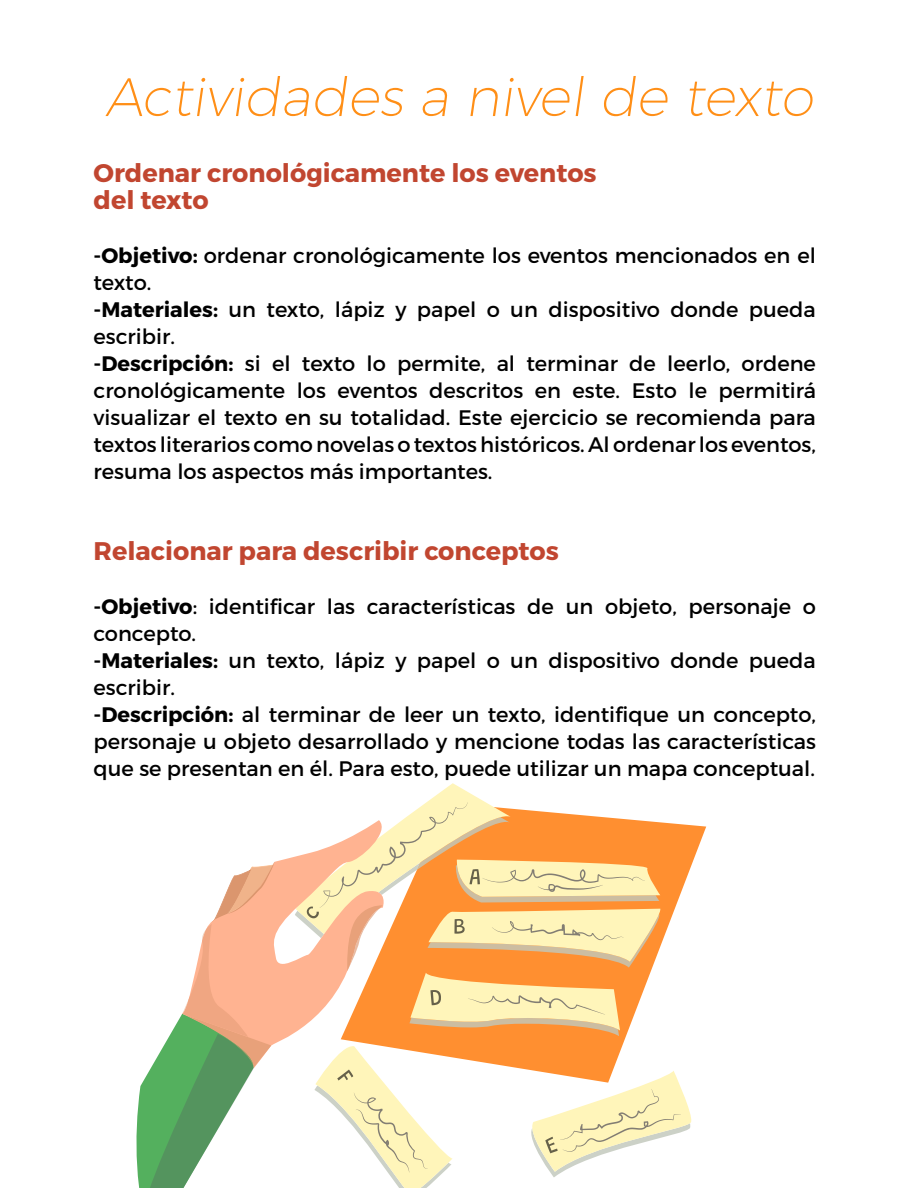
<style>
.page{position:relative;width:918px;height:1188px;background:#fff}
.page>*{position:absolute;margin:0;border:0;box-sizing:border-box;transform-origin:0 0}
.t1{font:54px "Trueno Ult Lt It";color:#ff8f17}
.t2{font:25.5px/27px "Trueno Bd";color:#c14630}
.t3{font:21px/27px "Trueno Rg";color:#000}
.s1{font-family:"Trueno Bd"}
</style>
<div class="page">
<svg style="left:391px;top:822px;width:315px;height:249px"></svg>
<svg style="left:314px;top:1044px;width:139px;height:144px"></svg>
<svg style="left:531px;top:1071px;width:161px;height:106px"></svg>
<svg style="left:274px;top:856px;width:117px;height:213px"></svg>
<svg style="left:295px;top:783px;width:367px;height:253px"></svg>
<svg style="left:136px;top:863px;width:138px;height:325px"></svg>
<h1 class="t1" style="left:105px;top:64px;width:709px">Actividades a nivel de texto</h1>
<p class="t2" style="left:94px;top:159px;width:505px">Ordenar cronológicamente los eventos del texto</p>
<p class="t3" style="left:94px;top:242px;width:724px"><span class="s1">-Objetivo:</span> ordenar cronológicamente los eventos mencionados en el texto.<br><span class="s1">-Materiales:</span> un texto, lápiz y papel o un dispositivo donde pueda escribir.<br><span class="s1">-Descripción:</span> si el texto lo permite, al terminar de leerlo, ordene cronológicamente los eventos descritos en este. Esto le permitirá visualizar el texto en su totalidad. Este ejercicio se recomienda para textos literarios como novelas o textos históricos. Al ordenar los eventos, resuma los aspectos más importantes.</p>
<p class="t2" style="left:94px;top:537px;width:467px">Relacionar para describir conceptos</p>
<p class="t3" style="left:94px;top:593px;width:724px"><span class="s1">-Objetivo</span>: identificar las características de un objeto, personaje o concepto.<br><span class="s1">-Materiales:</span> un texto, lápiz y papel o un dispositivo donde pueda escribir.<br><span class="s1">-Descripción:</span> al terminar de leer un texto, identifique un concepto, personaje u objeto desarrollado y mencione todas las características que se presentan en él. Para esto, puede utilizar un mapa conceptual.</p>
</div>
